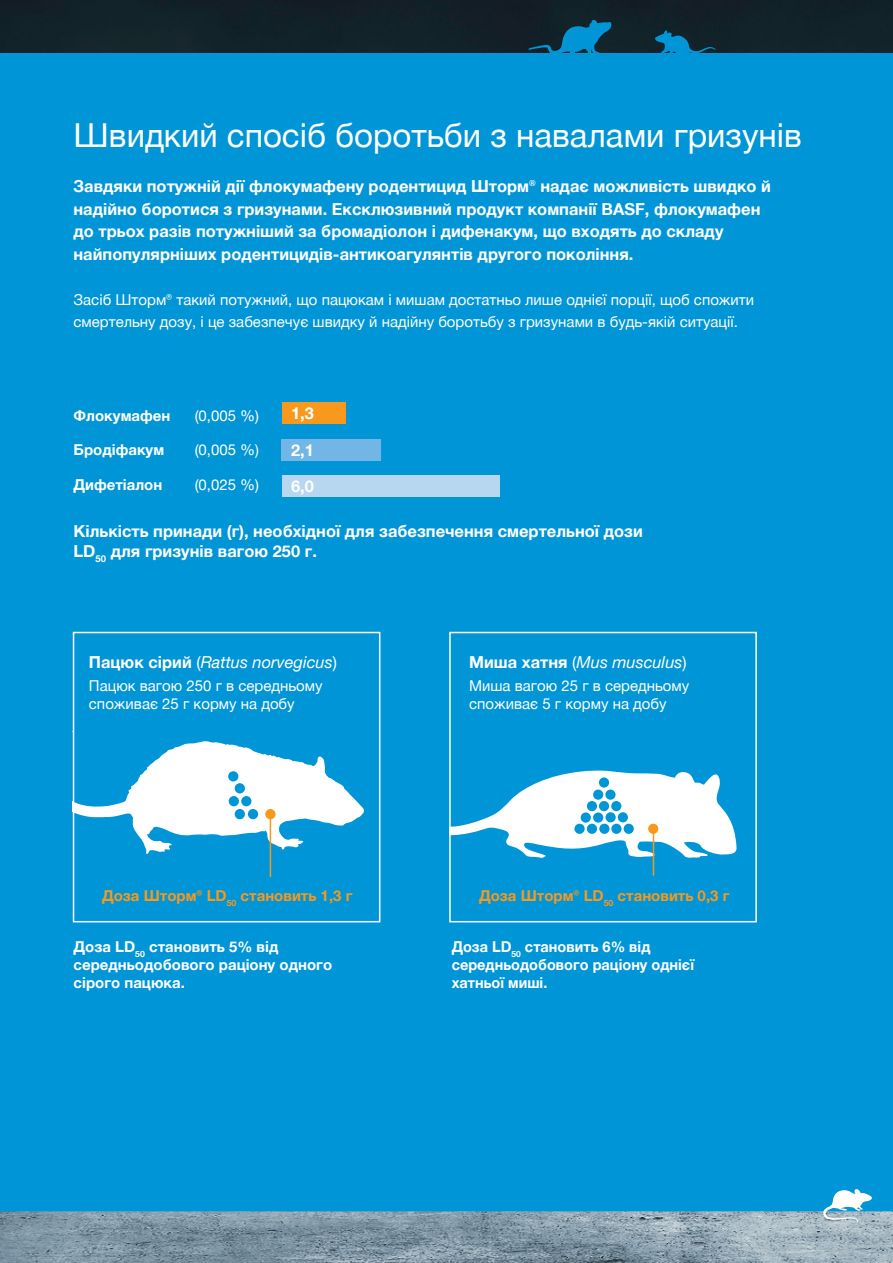
<style>
.page{position:relative;width:893px;height:1263px;background:#fff}
.page>*{position:absolute;margin:0;border:0;box-sizing:border-box;transform-origin:0 0}
.t1{font:33px "Helvetica Neue LTCYR";color:#fff}
.t2{font:700 16.5px/22.5px "Helvetica Neue LTCYR";color:#fff}
.t3{font:italic 16.5px "Helvetica Neue LTCYR";color:#fff}
.t4{font:15px/18px "Helvetica Neue LTCYR";color:#fff}
.t5{font:700 15px/18px "Helvetica Neue LTCYR";color:#fff}
.t6{font:700 15px "Helvetica Neue LTCYR";color:#f8991d}
.s1{font-weight:700;font-style:normal}
.s2{font-style:normal}
</style>
<div class="page">
<img style="left:0;top:0;width:893px;height:1263px">
<div style="left:0;top:53px;width:893px;height:1157px;background:#0095d6"></div>
<svg style="left:76px;top:741px;width:288px;height:113px"></svg>
<div style="left:73px;top:632px;width:307px;height:290px;border:2px solid #fff"></div>
<div style="left:449px;top:632px;width:308px;height:290px;border:2px solid #fff"></div>
<div style="left:282px;top:403px;width:63px;height:21px;background:#f8991d"></div>
<div style="left:282px;top:439px;width:99px;height:21px;background:#71b6e4"></div>
<div style="left:282px;top:476px;width:217px;height:21px;background:#b7d6f0"></div>
<svg style="left:450px;top:755px;width:287px;height:103px"></svg>
<div style="left:574px;top:824px;width:11px;height:10px;background:#0095d6;border-radius:50%"></div>
<div style="left:599px;top:824px;width:10px;height:10px;background:#0095d6;border-radius:50%"></div>
<div style="left:611px;top:824px;width:10px;height:10px;background:#0095d6;border-radius:50%"></div>
<div style="left:624px;top:824px;width:10px;height:10px;background:#0095d6;border-radius:50%"></div>
<div style="left:587px;top:824px;width:10px;height:10px;background:#0095d6;border-radius:50%"></div>
<hr style="left:653px;top:831px;width:1px;height:45px;background:#f8991d">
<div style="left:593px;top:812px;width:10px;height:11px;background:#0095d6;border-radius:50%"></div>
<div style="left:581px;top:812px;width:10px;height:11px;background:#0095d6;border-radius:50%"></div>
<div style="left:599px;top:801px;width:10px;height:10px;background:#0095d6;border-radius:50%"></div>
<div style="left:599px;top:777px;width:10px;height:11px;background:#0095d6;border-radius:50%"></div>
<div style="left:611px;top:801px;width:10px;height:10px;background:#0095d6;border-radius:50%"></div>
<div style="left:605px;top:812px;width:11px;height:10px;background:#0095d6;border-radius:50%"></div>
<div style="left:618px;top:812px;width:10px;height:10px;background:#0095d6;border-radius:50%"></div>
<div style="left:587px;top:801px;width:10px;height:10px;background:#0095d6;border-radius:50%"></div>
<div style="left:593px;top:789px;width:10px;height:11px;background:#0095d6;border-radius:50%"></div>
<div style="left:605px;top:789px;width:11px;height:11px;background:#0095d6;border-radius:50%"></div>
<div style="left:648px;top:824px;width:10px;height:10px;background:#f8991d;border-radius:50%"></div>
<div style="left:228px;top:771px;width:10px;height:10px;background:#0095d6;border-radius:50%"></div>
<div style="left:229px;top:796px;width:10px;height:10px;background:#0095d6;border-radius:50%"></div>
<div style="left:235px;top:783px;width:10px;height:10px;background:#0095d6;border-radius:50%"></div>
<div style="left:241px;top:796px;width:10px;height:10px;background:#0095d6;border-radius:50%"></div>
<div style="left:235px;top:809px;width:10px;height:10px;background:#0095d6;border-radius:50%"></div>
<div style="left:248px;top:809px;width:10px;height:10px;background:#0095d6;border-radius:50%"></div>
<div style="left:265px;top:809px;width:11px;height:10px;background:#f8991d;border-radius:50%"></div>
<hr style="left:270px;top:816px;width:1px;height:61px;background:#f8991d">
<svg style="left:655px;top:30px;width:61px;height:23px"></svg>
<svg style="left:528px;top:19px;width:84px;height:34px;background:#0a4d6a"></svg>
<svg style="left:822px;top:1189px;width:51px;height:33px"></svg>
<h1 class="t1" style="left:74px;top:118px;width:730px">Швидкий спосіб боротьби з навалами гризунів</h1>
<p class="t2" style="left:74px;top:175px;width:699px">Завдяки потужній дії флокумафену родентицид Шторм® надає можливість швидко й надійно боротися з гризунами. Ексклюзивний продукт компанії BASF, флокумафен до трьох разів потужніший за бромадіолон і дифенакум, що входять до складу найпопулярніших родентицидів-антикоагулянтів другого покоління.</p>
<p class="t4" style="left:74px;top:288px;width:682px;line-height:22.5px">Засіб Шторм® такий потужний, що пацюкам і мишам достатньо лише однієї порції, щоб спожити смертельну дозу, і це забезпечує швидку й надійну боротьбу з гризунами в будь-якій ситуації.</p>
<p class="t5" style="left:74px;top:406px;width:98px">Флокумафен</p>
<p class="t4" style="left:195px;top:406px;width:66px">(0,005 %)</p>
<p class="t5" style="left:74px;top:441px;width:92px">Бродіфакум</p>
<p class="t4" style="left:195px;top:441px;width:66px">(0,005 %)</p>
<p class="t5" style="left:74px;top:475px;width:90px">Дифетіалон</p>
<p class="t4" style="left:195px;top:475px;width:66px">(0,025 %)</p>
<p class="t2" style="left:291px;top:402px;width:24px">1,3</p>
<p class="t2" style="left:291px;top:439px;width:24px">2,1</p>
<p class="t2" style="left:291px;top:475px;width:24px">6,0</p>
<p class="t2" style="left:74px;top:521px;width:571px;line-height:19.8px">Кількість принади (г), необхідної для забезпечення смертельної дози<br>LD<sub>50</sub> для гризунів вагою 250 г.</p>
<p class="t3" style="left:89px;top:653px;width:250px"><span class="s1">Пацюк сірий</span> <span class="s2">(</span>Rattus norvegicus<span class="s2">)</span></p>
<p class="t3" style="left:469px;top:653px;width:219px"><span class="s1">Миша хатня</span> <span class="s2">(</span>Mus musculus<span class="s2">)</span></p>
<p class="t4" style="left:89px;top:677px;width:235px">Пацюк вагою 250 г в середньому споживає 25 г корму на добу</p>
<p class="t4" style="left:469px;top:677px;width:222px">Миша вагою 25 г в середньому споживає 5 г корму на добу</p>
<p class="t6" style="left:102px;top:887px;width:252px">Доза Шторм® LD<sub>50</sub> становить 1,3 г</p>
<p class="t6" style="left:479px;top:887px;width:252px">Доза Шторм® LD<sub>50</sub> становить 0,3 г</p>
<p class="t5" style="left:74px;top:938px;width:260px">Доза LD<sub>50</sub> становить 5% від середньодобового раціону одного сірого пацюка.</p>
<p class="t5" style="left:452px;top:938px;width:244px">Доза LD<sub>50</sub> становить 6% від середньодобового раціону однієї хатньої миші.</p>
</div>
